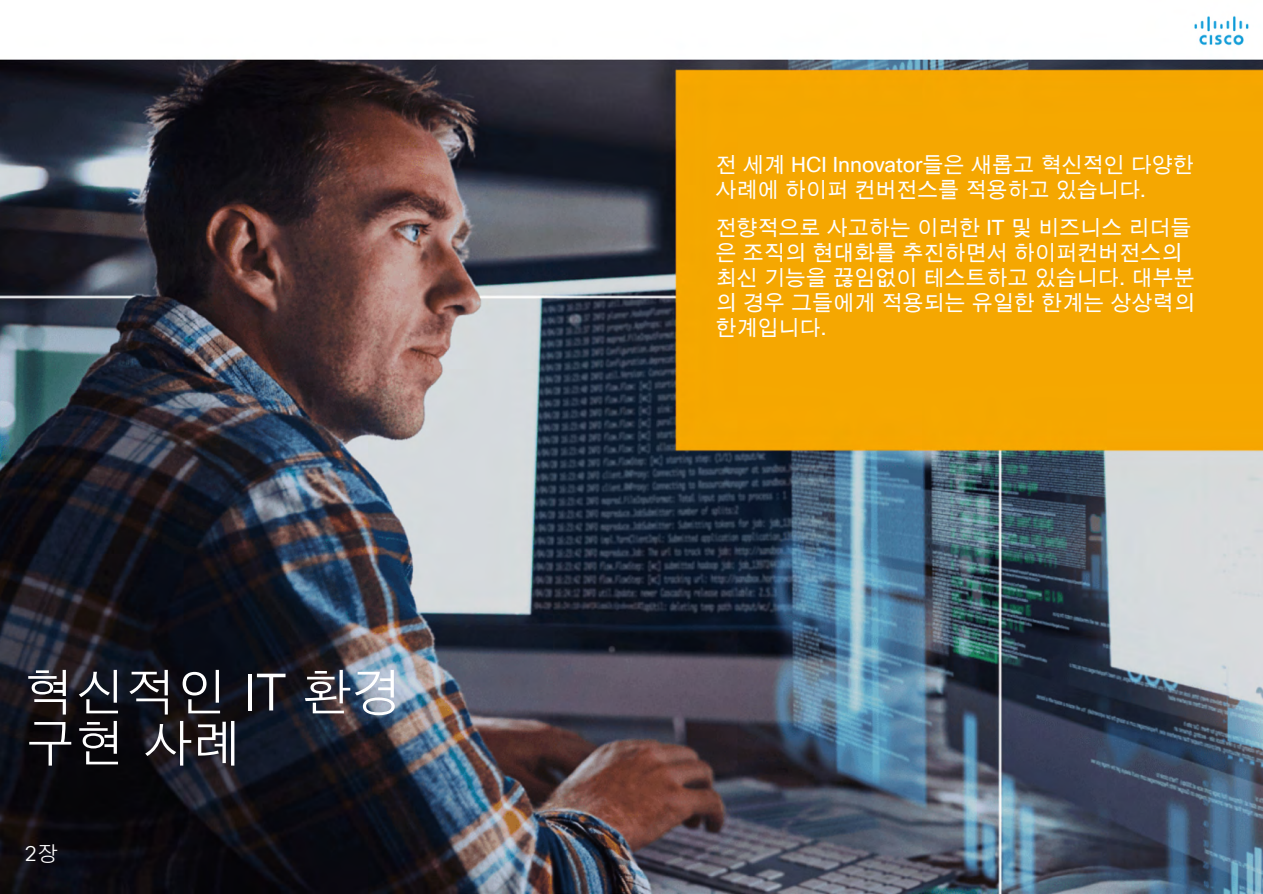
<style>
.page{position:relative;width:1263px;height:894px;background:#fff}
.page>*{position:absolute;margin:0;border:0;box-sizing:border-box;transform-origin:0 0}
.t1{font:51px/51px "Cisco Sans KOR Light";color:#fff}
.t2{font:21px/25.2px "Cisco Sans KOR";color:#fff}
.t3{font:21px "Cisco Sans TT Light";color:#fff}
.s1{font-family:"Cisco Sans KOR Light"}
.s2{font-family:"Cisco Sans TT"}
</style>
<div class="page">
<img style="left:0;top:16px;width:1263px;height:877px">
<p class="t1" style="left:25px;top:666px;width:380px">혁신적인 IT 환경 구현 사례</p>
<p class="t3" style="left:25px;top:839px;width:35px">2<span class="s1">장</span></p>
<p class="t2" style="left:715px;top:152px;width:479px">전 세계 <span class="s2">HCI Innovator</span>들은 새롭고 혁신적인 다양한 사례에 하이퍼 컨버전스를 적용하고 있습니다<span class="s2">.</span></p>
<p class="t2" style="left:715px;top:215px;width:480px">전향적으로 사고하는 이러한 <span class="s2">IT</span> 및 비즈니스 리더들 은 조직의 현대화를 추진하면서 하이퍼컨버전스의 최신 기능을 끊임없이 테스트하고 있습니다. 대부분 의 경우 그들에게 적용되는 유일한 한계는 상상력의 한계입니다<span class="s2">.</span></p>
</div>
